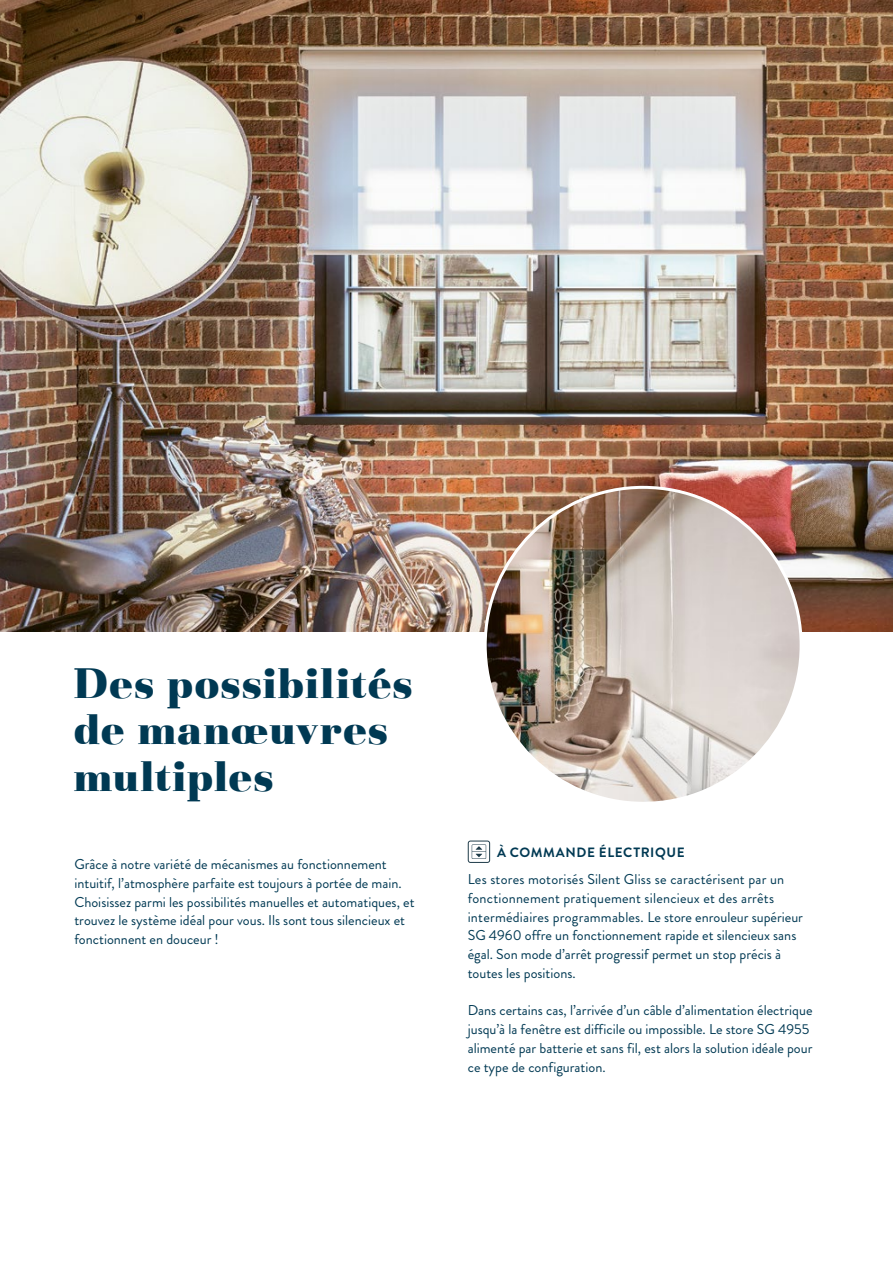
<style>
.page{position:relative;width:893px;height:1263px;background:#fff}
.page>*{position:absolute;margin:0;border:0;box-sizing:border-box;transform-origin:0 0}
.t1{font:900 44.25px/46.5px "Basilia";letter-spacing:.025em;color:#003953}
.t2{font:14.25px/18.8px "Brandon Grotesque";color:#003953}
.t3{font:700 13.5px "Brandon Grotesque";letter-spacing:.045em;color:#003953}
</style>
<div class="page">
<img style="left:0;top:0;width:893px;height:631px">
<img style="left:485px;top:487px;width:316px;height:314px">
<svg style="left:468px;top:840px;width:22px;height:23px"></svg>
<h1 class="t1" style="left:74px;top:664px;width:340px">Des possibilités de manœuvres multiples</h1>
<p class="t2" style="left:74px;top:855px;width:342px">Grâce à notre variété de mécanismes au fonctionnement intuitif, l’atmosphère parfaite est toujours à portée de main.<br>Choisissez parmi les possibilités manuelles et automatiques, et trouvez le système idéal pour vous. Ils sont tous silencieux et fonctionnent en douceur !</p>
<p class="t3" style="left:497px;top:843px;width:189px">À COMMANDE ÉLECTRIQUE</p>
<p class="t2" style="left:468px;top:870px;width:337px">Les stores motorisés Silent Gliss se caractérisent par un fonctionnement pratiquement silencieux et des arrêts intermédiaires programmables. Le store enrouleur supérieur SG 4960 offre un fonctionnement rapide et silencieux sans égal. Son mode d’arrêt progressif permet un stop précis à toutes les positions.</p>
<p class="t2" style="left:468px;top:1001px;width:346px">Dans certains cas, l’arrivée d’un câble d’alimentation électrique jusqu’à la fenêtre est difficile ou impossible. Le store SG 4955 alimenté par batterie et sans fil, est alors la solution idéale pour ce type de configuration.</p>
</div>
